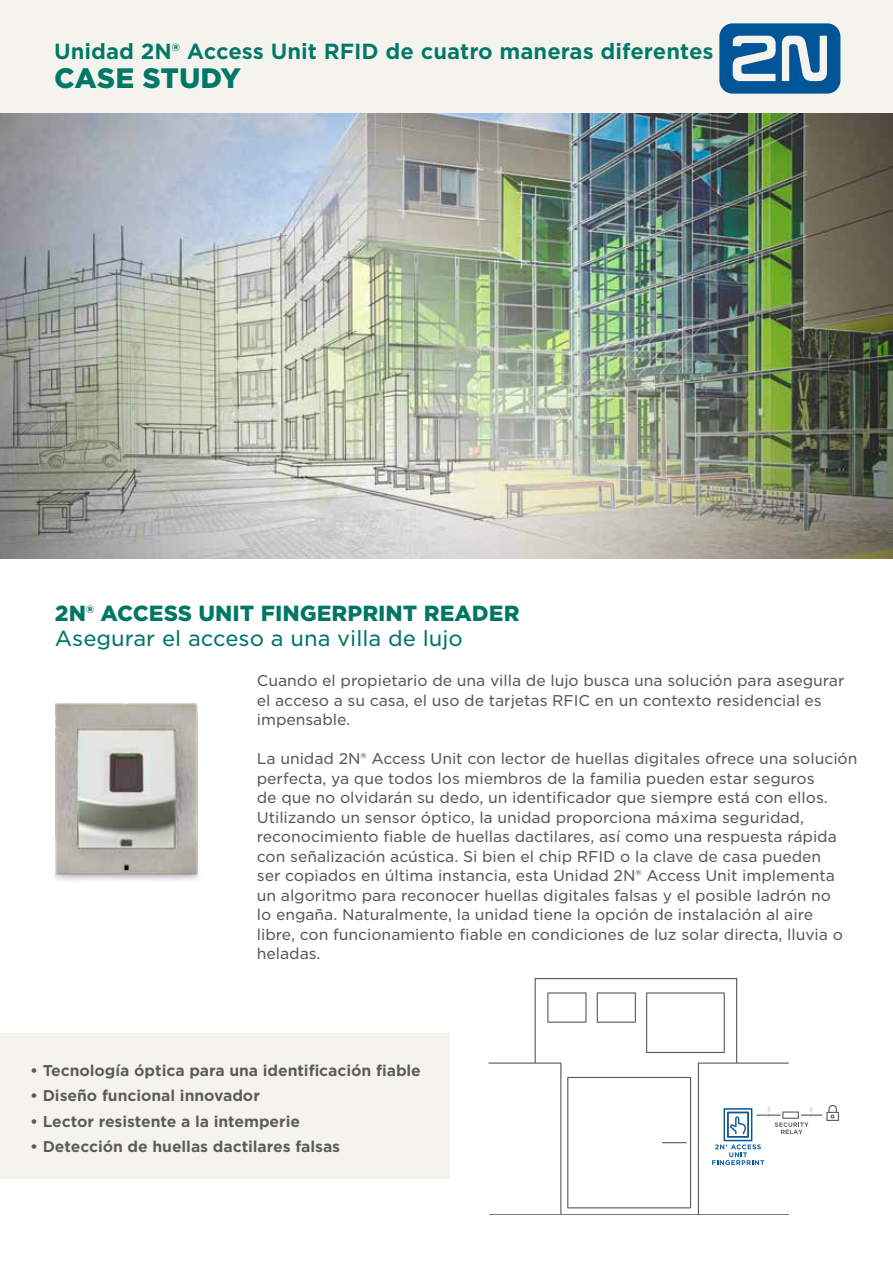
<style>
.page{position:relative;width:893px;height:1263px;background:#fff}
.page>*{position:absolute;margin:0;border:0;box-sizing:border-box;transform-origin:0 0}
.t1{font:900 27px "Gotham S Sm";letter-spacing:-.005em;color:#007767}
.t2{font:700 21px "Gotham S Sm";color:#007767}
.t3{font:21px "Gotham S Sm";color:#007666}
.t4{font:900 21px "Gotham S Sm";color:#007666}
.t5{font:15px/19.5px "Gotham S Sm";letter-spacing:-.005em;color:#5a5a58}
.t6{font:700 15px "Gotham S Sm";letter-spacing:-.005em;color:#5a5a58}
</style>
<div class="page">
<div style="left:0;top:1033px;width:449px;height:145px;background:#f5f3ee"></div>
<div style="left:0;top:0;width:893px;height:114px;background:#f5f3ee"></div>
<img style="left:0;top:114px;width:893px;height:444px">
<svg style="left:719px;top:23px;width:121px;height:71px"></svg>
<img style="left:54px;top:703px;width:146px;height:178px">
<svg style="left:488px;top:978px;width:250px;height:236px"></svg>
<hr style="left:489px;top:1214px;width:299px;height:1px;background:#7c7b7b">
<svg style="left:826px;top:1105px;width:13px;height:16px"></svg>
<hr style="left:801px;top:1114px;width:21px;height:2px;background:#595958">
<svg style="left:547px;top:992px;width:265px;height:216px"></svg>
<h2 class="t2" style="left:54px;top:36px;width:661px">Unidad 2N® Access Unit RFID de cuatro maneras diferentes</h2>
<h1 class="t1" style="left:54px;top:59px;width:189px">CASE STUDY</h1>
<h2 class="t4" style="left:55px;top:598px;width:466px">2N® ACCESS UNIT FINGERPRINT READER</h2>
<h2 class="t3" style="left:55px;top:624px;width:409px">Asegurar el acceso a una villa de lujo</h2>
<p class="t5" style="left:257px;top:670px;width:589px">Cuando el propietario de una villa de lujo busca una solución para asegurar el acceso a su casa, el uso de tarjetas RFIC en un contexto residencial es impensable.</p>
<p class="t5" style="left:257px;top:748px;width:602px">La unidad 2N® Access Unit con lector de huellas digitales ofrece una solución perfecta, ya que todos los miembros de la familia pueden estar seguros<br>de que no olvidarán su dedo, un identificador que siempre está con ellos.<br>Utilizando un sensor óptico, la unidad proporciona máxima seguridad, reconocimiento fiable de huellas dactilares, así como una respuesta rápida con señalización acústica. Si bien el chip RFID o la clave de casa pueden<br>ser copiados en última instancia, esta Unidad 2N® Access Unit implementa un algoritmo para reconocer huellas digitales falsas y el posible ladrón no<br>lo engaña. Naturalmente, la unidad tiene la opción de instalación al aire<br>libre, con funcionamiento fiable en condiciones de luz solar directa, lluvia o heladas.</p>
<p class="t6" style="left:30px;top:1060px;width:392px">• Tecnología óptica para una identificación fiable</p>
<p class="t6" style="left:30px;top:1085px;width:231px">• Diseño funcional innovador</p>
<p class="t6" style="left:30px;top:1111px;width:271px">• Lector resistente a la intemperie</p>
<p class="t6" style="left:30px;top:1136px;width:312px">• Detección de huellas dactilares falsas</p>
</div>
